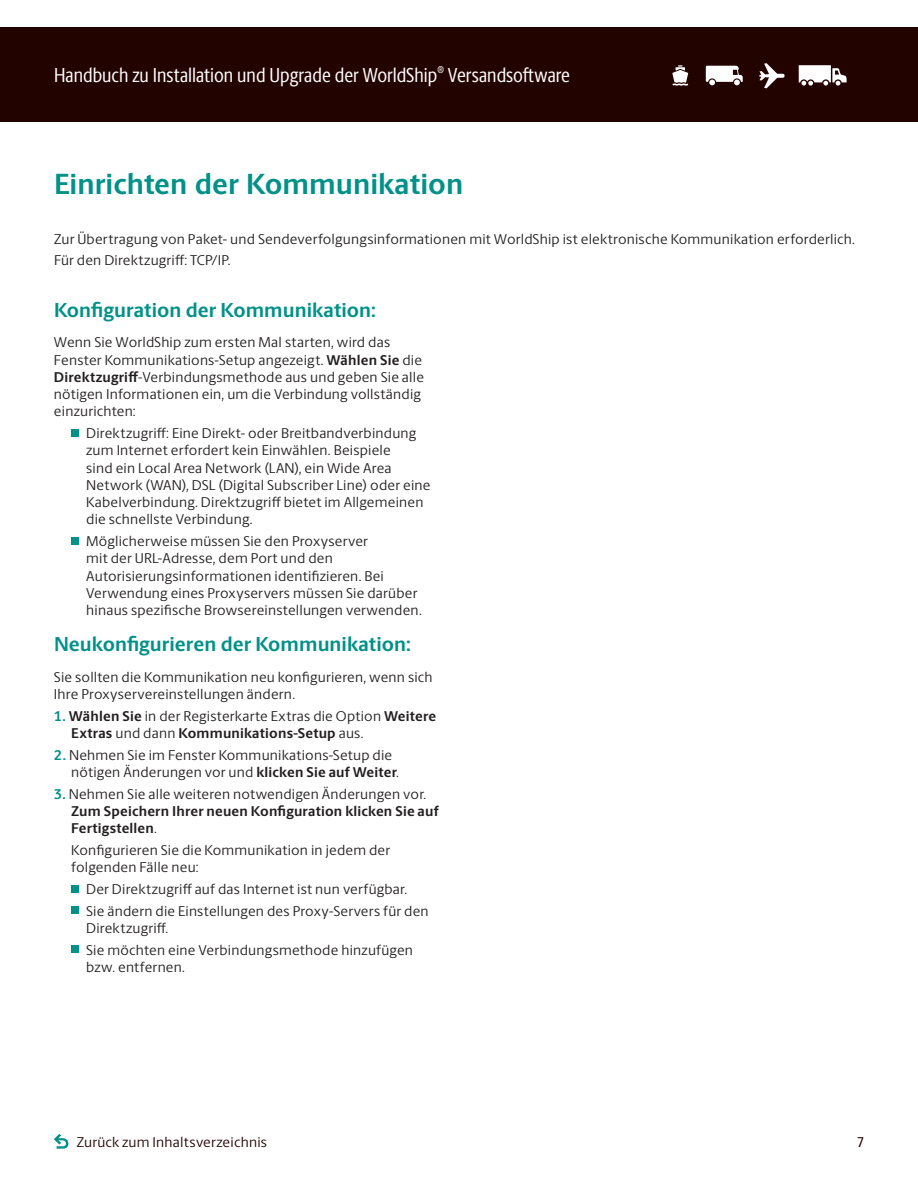
<style>
.page{position:relative;width:918px;height:1188px;background:#fff}
.page>*{position:absolute;margin:0;border:0;box-sizing:border-box;transform-origin:0 0}
.t1{font:700 29.25px "UPS Berlingske Sans";color:#009189}
.t2{font:700 20.25px "UPS Berlingske Sans";color:#009189}
.t3{font:20.25px "UPS Berlingske Sans Cn";color:#fff}
.t4{font:14.25px/17.2px "UPS Berlingske Sans";letter-spacing:.015em;color:#231f20}
.t5{font:700 14.25px/17.2px "UPS Berlingske Sans";letter-spacing:.01em;color:#231f20}
.t6{font:14.25px "UPS Berlingske Sans";letter-spacing:.015em;color:#230300}
.t7{font:500 14.25px "UPS Berlingske Sans Cn";color:#230300}
.s1{font-weight:700}
.s2{font-weight:700;color:#009189}
.s3{color:#009189}
.s4{font-weight:400}
</style>
<div class="page">
<div style="left:0;top:27px;width:918px;height:95px;background:#230300"></div>
<svg style="left:672px;top:65px;width:16px;height:21px"></svg>
<svg style="left:706px;top:66px;width:37px;height:20px"></svg>
<svg style="left:759px;top:63px;width:26px;height:25px"></svg>
<svg style="left:799px;top:65px;width:48px;height:21px"></svg>
<svg style="left:54px;top:1134px;width:14px;height:15px"></svg>
<div style="left:71px;top:429px;width:8px;height:8px;background:#009189"></div>
<div style="left:71px;top:537px;width:8px;height:8px;background:#009189"></div>
<div style="left:71px;top:885px;width:8px;height:8px;background:#009189"></div>
<div style="left:71px;top:907px;width:8px;height:7px;background:#009189"></div>
<div style="left:71px;top:946px;width:8px;height:7px;background:#009189"></div>
<h2 class="t3" style="left:54px;top:61px;width:518px">Handbuch zu Installation und Upgrade der WorldShip<sup>®</sup> Versandsoftware</h2>
<h1 class="t1" style="left:54px;top:162px;width:411px">Einrichten der Kommunikation</h1>
<p class="t4" style="left:54px;top:227px;width:803px;line-height:21.8px">Zur Übertragung von Paket- und Sendeverfolgungsinformationen mit WorldShip ist elektronische Kommunikation erforderlich.<br>Für den Direktzugriff: TCP/IP.</p>
<h2 class="t2" style="left:54px;top:295px;width:324px">Konfiguration der Kommunikation:</h2>
<p class="t4" style="left:54px;top:333px;width:372px">Wenn Sie WorldShip zum ersten Mal starten, wird das Fenster Kommunikations-Setup angezeigt. <span class="s1">Wählen Sie</span> die <span class="s1">Direktzugriff</span>-Verbindungsmethode aus und geben Sie alle nötigen Informationen ein, um die Verbindung vollständig einzurichten:</p>
<p class="t4" style="left:86px;top:424px;width:346px">Direktzugriff: Eine Direkt- oder Breitbandverbindung zum Internet erfordert kein Einwählen. Beispiele<br>sind ein Local Area Network (LAN), ein Wide Area Network (WAN), DSL (Digital Subscriber Line) oder eine Kabelverbindung. Direktzugriff bietet im Allgemeinen die schnellste Verbindung.</p>
<p class="t4" style="left:86px;top:532px;width:337px">Möglicherweise müssen Sie den Proxyserver<br>mit der URL-Adresse, dem Port und den Autorisierungsinformationen identifizieren. Bei Verwendung eines Proxyservers müssen Sie darüber hinaus spezifische Browsereinstellungen verwenden.</p>
<h2 class="t2" style="left:54px;top:629px;width:358px">Neukonfigurieren der Kommunikation:</h2>
<p class="t4" style="left:54px;top:668px;width:380px">Sie sollten die Kommunikation neu konfigurieren, wenn sich<br>Ihre Proxyservereinstellungen ändern.</p>
<p class="t4" style="left:71px;top:707px;width:366px;text-indent:-17px"><span class="s2">1.</span> <span class="s1">Wählen Sie</span> in der Registerkarte Extras die Option <span class="s1">Weitere<br>Extras</span> und dann <span class="s1">Kommunikations-Setup</span> aus.</p>
<p class="t4" style="left:71px;top:746px;width:329px;text-indent:-17px"><span class="s2">2.</span> Nehmen Sie im Fenster Kommunikations-Setup die nötigen Änderungen vor und <span class="s1">klicken Sie auf Weiter</span>.</p>
<p class="t5" style="left:71px;top:785px;width:369px;text-indent:-17px"><span class="s3">3.</span> <span class="s4">Nehmen Sie alle weiteren notwendigen Änderungen vor.<br></span>Zum Speichern Ihrer neuen Konfiguration klicken Sie auf<br>Fertigstellen<span class="s4">.</span></p>
<p class="t4" style="left:71px;top:841px;width:320px">Konfigurieren Sie die Kommunikation in jedem der folgenden Fälle neu:</p>
<p class="t4" style="left:86px;top:878px;width:344px;line-height:21.8px">Der Direktzugriff auf das Internet ist nun verfügbar.<br>Sie ändern die Einstellungen des Proxy-Servers für den</p>
<p class="t4" style="left:86px;top:917px;width:328px;line-height:21.8px">Direktzugriff.<br>Sie möchten eine Verbindungsmethode hinzufügen</p>
<p class="t4" style="left:86px;top:958px;width:100px">bzw. entfernen.</p>
<p class="t6" style="left:77px;top:1132px;width:192px">Zurück zum Inhaltsverzeichnis</p>
<p class="t7" style="left:858px;top:1132px;width:8px">7</p>
</div>
